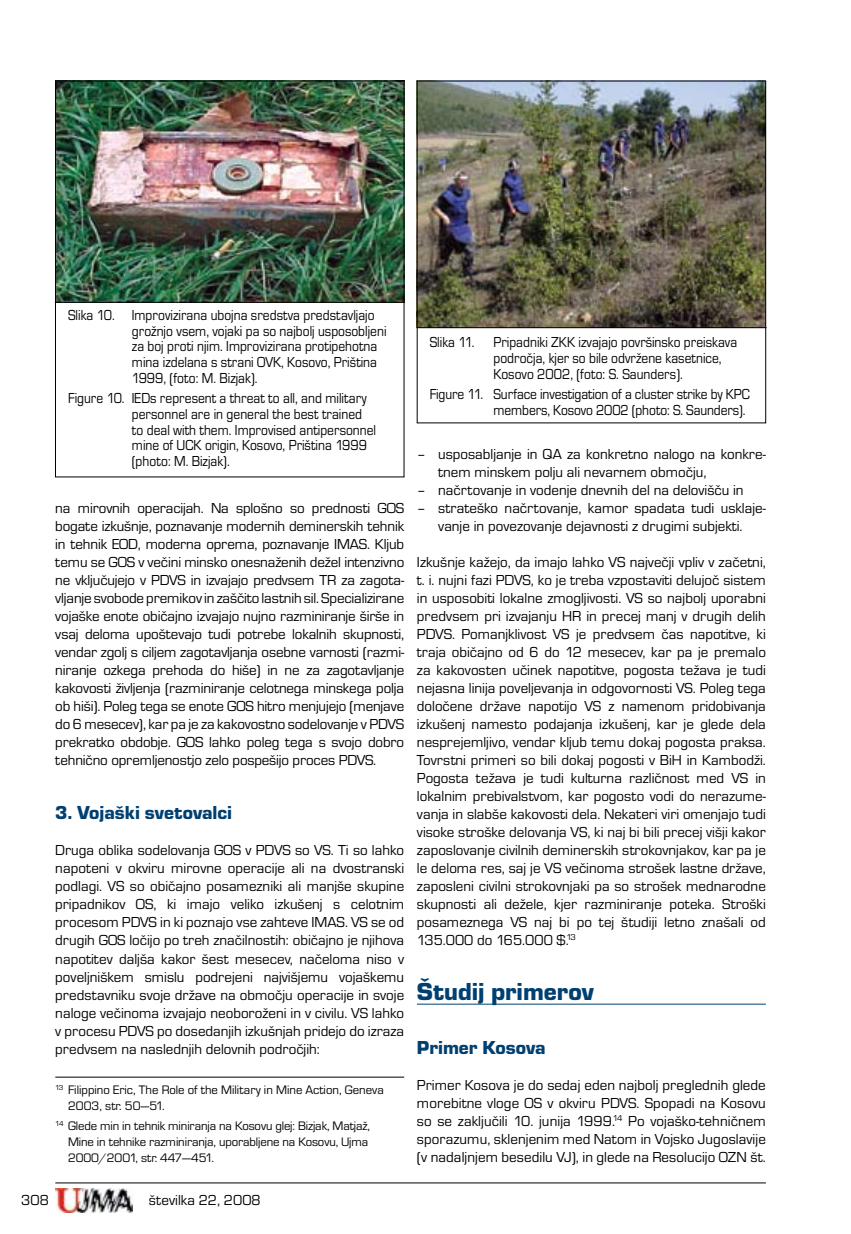
<style>
.page{position:relative;width:851px;height:1234px;background:#fff}
.page>*{position:absolute;margin:0;border:0;box-sizing:border-box;transform-origin:0 0}
.t1{font:25.5px "Eurostile TEE Blac";color:#004071}
.t2{font:19.5px "Eurostile TEE Blac";color:#004071}
.t3{font:15px/18px "Eurostile TEE";color:#000;text-align:justify}
.t4{font:15px/15.8px "Eurostile TEE";color:#000;scale:.9 1}
.t5{font:12.75px/15.8px "Eurostile TEE";letter-spacing:-.01em;color:#000}
</style>
<div class="page">
<hr style="left:55px;top:1182px;width:710px;height:1px;background:#000">
<img style="left:55px;top:1188px;width:77px;height:24px">
<img style="left:419px;top:83px;width:344px;height:244px">
<img style="left:57px;top:83px;width:345px;height:219px">
<hr style="left:417px;top:1003px;width:348px;height:1px;background:#004071">
<hr style="left:55px;top:1076px;width:349px;height:1px;background:#000">
<div style="left:55px;top:81px;width:349px;height:396px;border:1px solid #000"></div>
<hr style="left:55px;top:302px;width:349px;height:1px;background:#000">
<hr style="left:417px;top:327px;width:349px;height:1px;background:#000">
<p class="t4" style="left:132px;top:307px;width:284px;text-indent:-64px">Slika 10. Improvizirana ubojna sredstva predstavljajo grožnjo vsem, vojaki pa so najbolj usposobljeni za boj proti njim. Improvizirana protipehotna mina izdelana s strani OVK, Kosovo, Priština 1999, (foto: M. Bizjak).</p>
<p class="t4" style="left:132px;top:390px;width:273px;text-indent:-64px">Figure 10. IEDs represent a threat to all, and military personnel are in general the best trained to deal with them. Improvised antipersonnel mine of UCK origin, Kosovo, Priština 1999 (photo: M. Bizjak).</p>
<p class="t3" style="left:55px;top:499px;width:350px">na mirovnih operacijah. Na splošno so prednosti GOS bogate izkušnje, poznavanje modernih deminerskih tehnik in tehnik EOD, moderna oprema, poznavanje IMAS. Kljub temu se GOS v večini minsko onesnaženih dežel intenzivno ne vključujejo v PDVS in izvajajo predvsem TR za zagota&shy;vljanje svobode premikov in zaščito lastnih sil. Specializirane vojaške enote običajno izvajajo nujno razminiranje širše in vsaj deloma upoštevajo tudi potrebe lokalnih skupnosti, vendar zgolj s ciljem zagotavljanja osebne varnosti (razmi&shy;niranje ozkega prehoda do hiše) in ne za zagotavljanje kakovosti življenja (razminiranje celotnega minskega polja ob hiši). Poleg tega se enote GOS hitro menjujejo (menjave do 6 mesecev), kar pa je za kakovostno sodelovanje v PDVS prekratko obdobje. GOS lahko poleg tega s svojo dobro tehnično opremljenostjo zelo pospešijo proces PDVS.</p>
<h2 class="t2" style="left:55px;top:802px;width:178px">3. Vojaški svetovalci</h2>
<p class="t3" style="left:55px;top:841px;width:350px">Druga oblika sodelovanja GOS v PDVS so VS. Ti so lahko napoteni v okviru mirovne operacije ali na dvostranski podlagi. VS so običajno posamezniki ali manjše skupine pripadnikov OS, ki imajo veliko izkušenj s celotnim procesom PDVS in ki poznajo vse zahteve IMAS. VS se od drugih GOS ločijo po treh značilnostih: običajno je njihova napotitev daljša kakor šest mesecev, načeloma niso v poveljniškem smislu podrejeni najvišjemu vojaškemu predstavniku svoje države na območju operacije in svoje naloge večinoma izvajajo neoboroženi in v civilu. VS lahko v procesu PDVS po dosedanjih izkušnjah pridejo do izraza predvsem na naslednjih delovnih področjih:</p>
<p class="t5" style="left:68px;top:1082px;width:317px;text-indent:-13px"><sup>13</sup> Filippino Eric, The Role of the Military in Mine Action, Geneva<br>2003, str. 50—51.</p>
<p class="t5" style="left:68px;top:1117px;width:303px;text-indent:-13px"><sup>14</sup> Glede min in tehnik miniranja na Kosovu glej: Bizjak, Matjaž,<br>Mine in tehnike razminiranja, uporabljene na Kosovu, Ujma<br>2000/2001, str. 447—451.</p>
<p class="t3" style="left:21px;top:1190px;width:29px">308</p>
<p class="t3" style="left:149px;top:1190px;width:113px">številka 22, 2008</p>
<p class="t4" style="left:429px;top:335px;width:51px">Slika 11.</p>
<p class="t4" style="left:493px;top:335px;width:272px">Pripadniki ZKK izvajajo površinsko preiskava področja, kjer so bile odvržene kasetnice,<br>Kosovo 2002, (foto: S. Saunders).</p>
<p class="t4" style="left:429px;top:386px;width:357px;text-align:right">Figure 11. Surface investigation of a cluster strike by KPC members, Kosovo 2002 (photo: S. Saunders).</p>
<p class="t3" style="left:438px;top:445px;width:329px;text-indent:-21px">– usposabljanje in QA za konkretno nalogo na konkre&shy;tnem minskem polju ali nevarnem območju,</p>
<p class="t3" style="left:417px;top:481px;width:328px">– načrtovanje in vodenje dnevnih del na delovišču in</p>
<p class="t3" style="left:417px;top:499px;width:350px;text-align:center">– strateško načrtovanje, kamor spadata tudi usklaje&shy;vanje in povezovanje dejavnosti z drugimi subjekti.</p>
<p class="t3" style="left:417px;top:553px;width:350px">Izkušnje kažejo, da imajo lahko VS največji vpliv v začetni, t. i. nujni fazi PDVS, ko je treba vzpostaviti delujoč sistem in usposobiti lokalne zmogljivosti. VS so najbolj uporabni predvsem pri izvajanju HR in precej manj v drugih delih PDVS. Pomanjklivost VS je predvsem čas napotitve, ki traja običajno od 6 do 12 mesecev, kar pa je premalo za kakovosten učinek napotitve, pogosta težava je tudi nejasna linija poveljevanja in odgovornosti VS. Poleg tega določene države napotijo VS z namenom pridobivanja izkušenj namesto podajanja izkušenj, kar je glede dela nesprejemljivo, vendar kljub temu dokaj pogosta praksa.<br>Tovrstni primeri so bili dokaj pogosti v BiH in Kambodži.<br>Pogosta težava je tudi kulturna različnost med VS in lokalnim prebivalstvom, kar pogosto vodi do nerazume&shy;vanja in slabše kakovosti dela. Nekateri viri omenjajo tudi visoke stroške delovanja VS, ki naj bi bili precej višji kakor zaposlovanje civilnih deminerskih strokovnjakov, kar pa je le deloma res, saj je VS večinoma strošek lastne države, zaposleni civilni strokovnjaki pa so strošek mednarodne skupnosti ali dežele, kjer razminiranje poteka. Stroški posameznega VS naj bi po tej študiji letno znašali od 135.000 do 165.000 $.<sup>13</sup></p>
<h1 class="t1" style="left:417px;top:976px;width:178px">Študij primerov</h1>
<h2 class="t2" style="left:417px;top:1036px;width:130px">Primer Kosova</h2>
<p class="t3" style="left:417px;top:1075px;width:350px">Primer Kosova je do sedaj eden najbolj preglednih glede morebitne vloge OS v okviru PDVS. Spopadi na Kosovu so se zaključili 10. junija 1999.<sup>14</sup> Po vojaško-tehničnem sporazumu, sklenjenim med Natom in Vojsko Jugoslavije (v nadaljnjem besedilu VJ), in glede na Resolucijo OZN št.</p>
</div>
